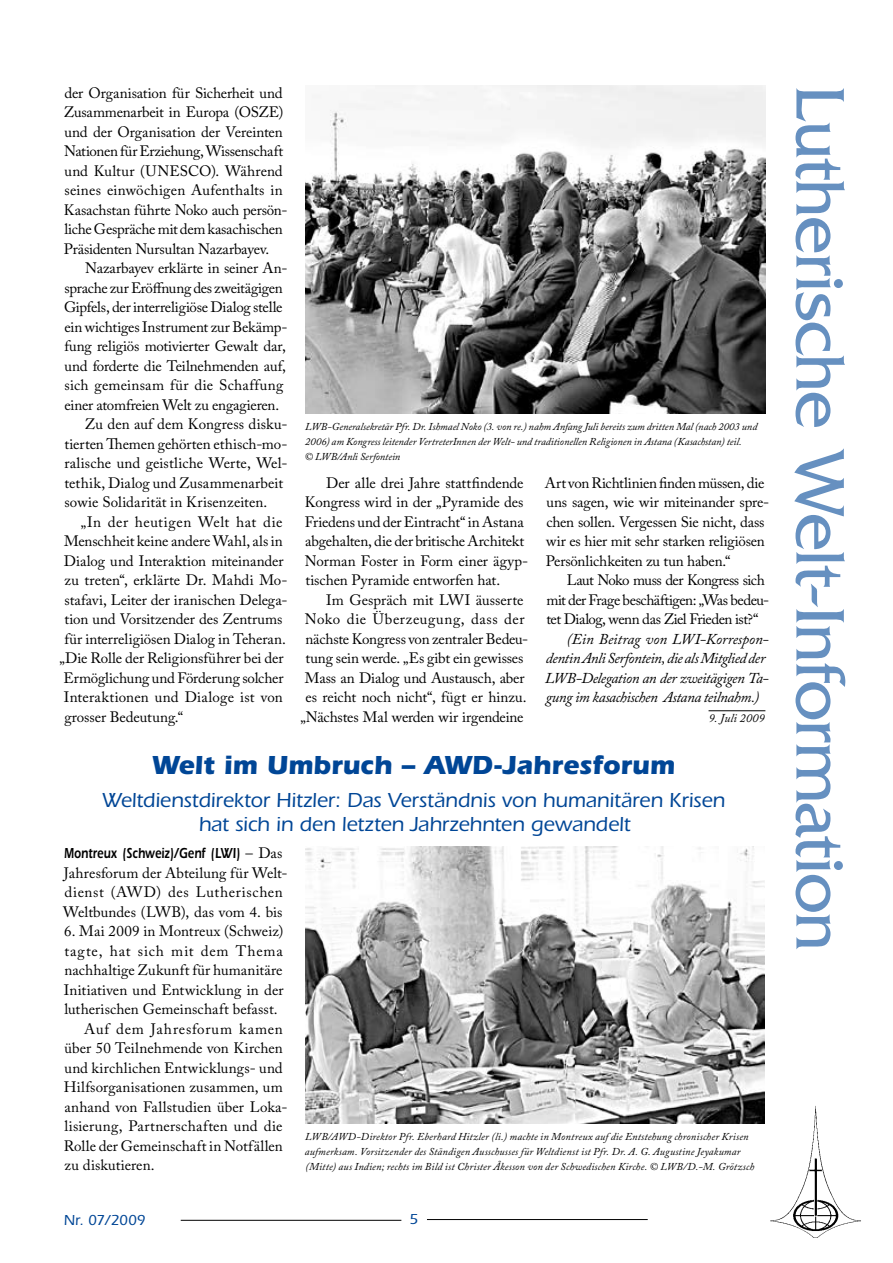
<style>
.page{position:relative;width:893px;height:1263px;background:#fff}
.page>*{position:absolute;margin:0;border:0;box-sizing:border-box;transform-origin:0 0}
.t1{font:72px "Friz Quadrata";letter-spacing:-.02em;color:#6690c0}
.t2{font:700 27px "Itc Eras";letter-spacing:-.005em;color:#004696}
.t3{font:500 21px/24px "Itc Eras";letter-spacing:-.005em;color:#004696;text-align:center}
.t4{font:15px/19.5px "Adobe Caslon Pro";letter-spacing:-.005em;color:#000}
.t5{font:15px/19.5px "Adobe Caslon Pro";letter-spacing:.015em;color:#000}
.t6{font:italic 15px/19.5px "Adobe Caslon Pro";letter-spacing:-.025em;color:#000}
.t7{font:15px/19.5px "Adobe Caslon Pro";letter-spacing:-.035em;color:#000}
.t8{font:15px "Adobe Caslon Pro";letter-spacing:.02em;color:#000}
.t9{font:15px "Adobe Caslon Pro";letter-spacing:.035em;color:#000}
.t10{font:600 15px "Itc Eras";letter-spacing:.005em;color:#000;scale:.75 1}
.t11{font:15px "Adobe Caslon Pro";letter-spacing:.05em;color:#000}
.t12{font:15px "Adobe Caslon Pro";letter-spacing:.045em;color:#000}
.t13{font:500 15px "Itc Eras";color:#004696}
.t14{font:italic 12px "Adobe Caslon Pro";letter-spacing:.02em;color:#000}
.t15{font:italic 10.5px/15px "Adobe Caslon Pro";letter-spacing:.01em;color:#000}
.s1{font-family:"Adobe Caslon Pro";font-weight:400}
</style>
<div class="page">
<hr style="left:181px;top:1220px;width:220px;height:1px;background:#000">
<hr style="left:427px;top:1219px;width:221px;height:1px;background:#000">
<img style="left:770px;top:1106px;width:91px;height:132px">
<img style="left:305px;top:85px;width:460px;height:328px">
<hr style="left:708px;top:710px;width:57px;height:1px;background:#000">
<img style="left:305px;top:846px;width:460px;height:278px">
<p class="t4" style="left:64px;top:83px;width:225px">der Organisation für Sicherheit und Zusammenarbeit in Europa (OSZE) und der Organisation der Vereinten Nationen für Erziehung, Wissenschaft und Kultur (UNESCO). Während seines einwöchigen Aufenthalts in Kasachstan führte Noko auch persön&shy;liche Gespräche mit dem kasachischen Präsidenten Nursultan Nazarbayev.</p>
<p class="t4" style="left:85px;top:258px;width:204px">Nazarbayev erklärte in seiner An-</p>
<p class="t4" style="left:65px;top:278px;width:220px">sprache zur Eröffnung des zweitägigen</p>
<p class="t4" style="left:64px;top:297px;width:220px">Gipfels, der interreligiöse Dialog stelle</p>
<p class="t4" style="left:64px;top:317px;width:224px">ein wichtiges Instrument zur Bekämp-</p>
<p class="t4" style="left:64px;top:336px;width:223px">fung religiös motivierter Gewalt dar,</p>
<p class="t4" style="left:65px;top:356px;width:223px">und forderte die Teilnehmenden auf,</p>
<p class="t8" style="left:65px;top:376px;width:220px">sich gemeinsam für die Schaffung</p>
<p class="t4" style="left:64px;top:395px;width:216px">einer atomfreien Welt zu engagieren.</p>
<p class="t4" style="left:85px;top:414px;width:204px">Zu den auf dem Kongress disku-</p>
<p class="t4" style="left:64px;top:434px;width:224px">tierten Themen gehörten ethisch-mo-</p>
<p class="t4" style="left:64px;top:453px;width:224px">ralische und geistliche Werte, Wel-</p>
<p class="t4" style="left:64px;top:473px;width:220px">tethik, Dialog und Zusammenarbeit</p>
<p class="t4" style="left:65px;top:492px;width:204px">sowie Solidarität in Krisenzeiten.</p>
<p class="t9" style="left:81px;top:513px;width:203px">„In der heutigen Welt hat die</p>
<p class="t4" style="left:64px;top:531px;width:220px">Menschheit keine andere Wahl, als in</p>
<p class="t4" style="left:64px;top:551px;width:221px">Dialog und Interaktion miteinander</p>
<p class="t4" style="left:65px;top:570px;width:224px">zu treten“, erklärte Dr. Mahdi Mo-</p>
<p class="t4" style="left:65px;top:590px;width:224px">stafavi, Leiter der iranischen Delega-</p>
<p class="t4" style="left:64px;top:609px;width:220px">tion und Vorsitzender des Zentrums</p>
<p class="t4" style="left:64px;top:629px;width:223px">für interreligiösen Dialog in Teheran.</p>
<p class="t4" style="left:59px;top:648px;width:226px">„Die Rolle der Religionsführer bei der</p>
<p class="t4" style="left:64px;top:668px;width:221px">Ermöglichung und Förderung solcher</p>
<p class="t5" style="left:64px;top:687px;width:221px">Interaktionen und Dialoge ist von</p>
<p class="t4" style="left:64px;top:707px;width:120px">grosser Bedeutung.“</p>
<p class="t15" style="left:305px;top:419px;width:454px">LWB-Generalsekretär Pfr. Dr. Ishmael Noko (3. von re.) nahm Anfang Juli bereits zum dritten Mal (nach 2003 und<br>2006) am Kongress leitender VertreterInnen der Welt- und traditionellen Religionen in Astana (Kasachstan) teil.<br>© LWB/Anli Serfontein</p>
<p class="t4" style="left:545px;top:473px;width:226px">Art von Richtlinien finden müssen, die uns sagen, wie wir miteinander spre&shy;chen sollen. Vergessen Sie nicht, dass wir es hier mit sehr starken religiösen Persönlichkeiten zu tun haben.“</p>
<p class="t7" style="left:546px;top:570px;width:224px;text-indent:21px">Laut Noko muss der Kongress sich mit der Frage beschäftigen: „Was bedeu&shy;tet Dialog, wenn das Ziel Frieden ist?“</p>
<p class="t6" style="left:545px;top:629px;width:225px;text-indent:22px">(Ein Beitrag von LWI-Korrespon&shy;dentin Anli Serfontein, die als Mitglied der LWB-Delegation an der zweitägigen Ta&shy;gung im kasachischen Astana teilnahm.)</p>
<p class="t14" style="left:709px;top:710px;width:58px">9. Juli 2009</p>
<h2 class="t2" style="left:152px;top:750px;width:524px">Welt im Umbruch – AWD-Jahresforum</h2>
<h3 class="t3" style="left:102px;top:788px;width:625px">Weltdienstdirektor Hitzler: Das Verständnis von humanitären Krisen hat sich in den letzten Jahrzehnten gewandelt</h3>
<p class="t10" style="left:64px;top:844px;width:293px">Montreux (Schweiz)/Genf (LWI) <span class="s1">– Das</span></p>
<p class="t5" style="left:63px;top:863px;width:226px">Jahresforum der Abteilung für Welt&shy;dienst (AWD) des Lutherischen<br>Weltbundes (LWB), das vom 4. bis</p>
<p class="t4" style="left:64px;top:921px;width:221px">6. Mai 2009 in Montreux (Schweiz)</p>
<p class="t11" style="left:64px;top:942px;width:220px">tagte, hat sich mit dem Thema</p>
<p class="t5" style="left:64px;top:960px;width:220px">nachhaltige Zukunft für humanitäre</p>
<p class="t4" style="left:64px;top:980px;width:221px">Initiativen und Entwicklung in der</p>
<p class="t4" style="left:64px;top:999px;width:215px">lutherischen Gemeinschaft befasst.</p>
<p class="t12" style="left:84px;top:1020px;width:200px">Auf dem Jahresforum kamen</p>
<p class="t4" style="left:65px;top:1038px;width:220px">über 50 Teilnehmende von Kirchen</p>
<p class="t5" style="left:65px;top:1058px;width:220px">und kirchlichen Entwicklungs- und</p>
<p class="t4" style="left:64px;top:1077px;width:220px">Hilfsorganisationen zusammen, um</p>
<p class="t4" style="left:64px;top:1097px;width:225px">anhand von Fallstudien über Loka-</p>
<p class="t8" style="left:64px;top:1117px;width:220px">lisierung, Partnerschaften und die</p>
<p class="t4" style="left:64px;top:1136px;width:221px">Rolle der Gemeinschaft in Notfällen</p>
<p class="t4" style="left:65px;top:1155px;width:91px">zu diskutieren.</p>
<p class="t4" style="left:305px;top:473px;width:225px;text-indent:21px">Der alle drei Jahre stattfindende Kongress wird in der „Pyramide des Friedens und der Eintracht“ in Astana abgehalten, die der britische Architekt Norman Foster in Form einer ägyp&shy;tischen Pyramide entworfen hat.</p>
<p class="t4" style="left:326px;top:590px;width:199px">Im Gespräch mit LWI äusserte</p>
<p class="t9" style="left:305px;top:610px;width:221px">Noko die Überzeugung, dass der</p>
<p class="t4" style="left:305px;top:629px;width:224px">nächste Kongress von zentraler Bedeu-</p>
<p class="t4" style="left:305px;top:648px;width:220px">tung sein werde. „Es gibt ein gewisses</p>
<p class="t4" style="left:305px;top:668px;width:221px">Mass an Dialog und Austausch, aber</p>
<p class="t4" style="left:305px;top:687px;width:223px">es reicht noch nicht“, fügt er hinzu.</p>
<p class="t4" style="left:300px;top:707px;width:225px">„Nächstes Mal werden wir irgendeine</p>
<p class="t15" style="left:305px;top:1129px;width:451px">LWB/AWD-Direktor Pfr. Eberhard Hitzler (li.) machte in Montreux auf die Entstehung chronischer Krisen aufmerksam. Vorsitzender des Ständigen Ausschusses für Weltdienst ist Pfr. Dr. A. G. Augustine Jeyakumar (Mitte) aus Indien; rechts im Bild ist Christer Åkesson von der Schwedischen Kirche. © LWB/D.-M. Grötzsch</p>
<p class="t13" style="left:64px;top:1212px;width:83px">Nr. 07/2009</p>
<h1 class="t1" style="left:860px;top:85px;width:868px;rotate:90deg">Lutherische Welt-Information</h1>
</div>
